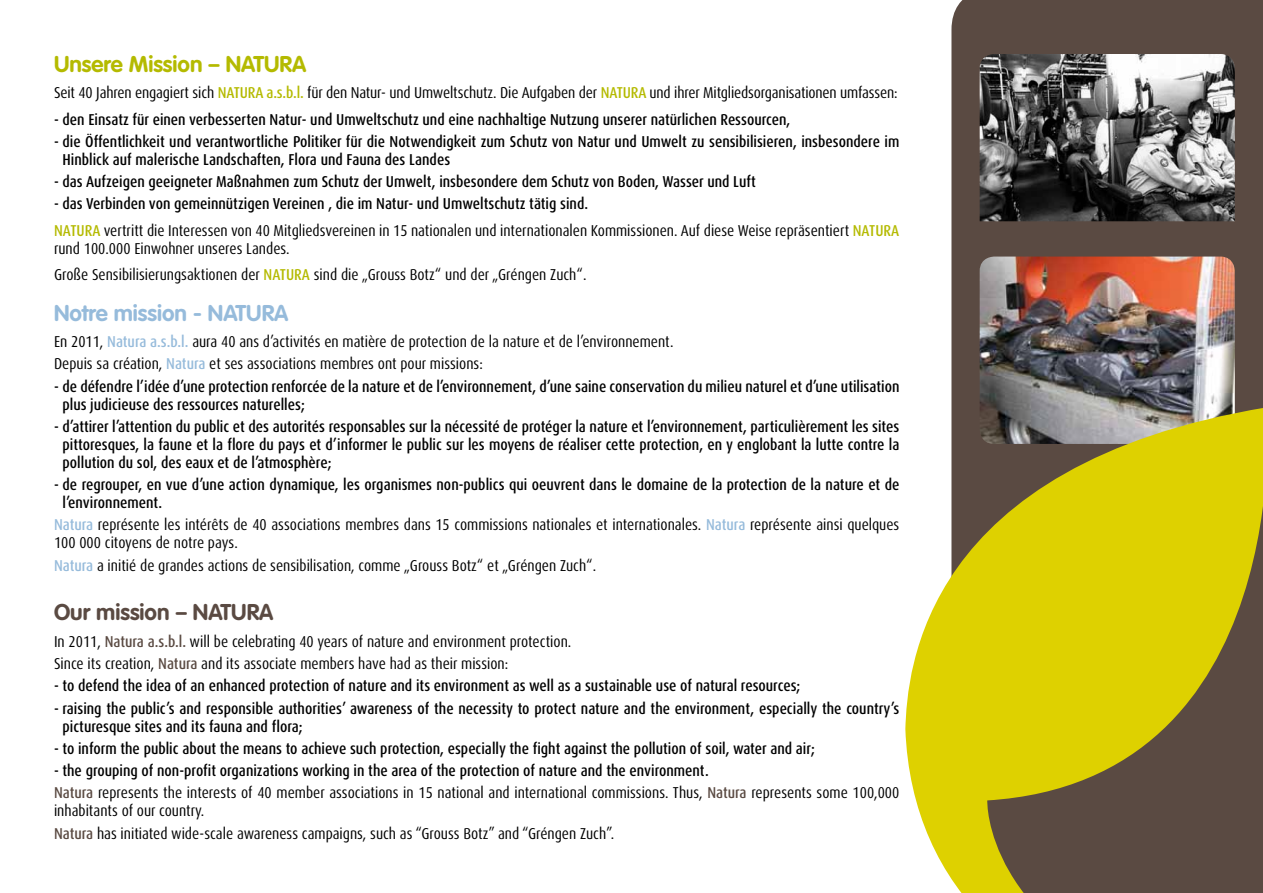
<style>
.page{position:relative;width:1263px;height:893px;background:#fff}
.page>*{position:absolute;margin:0;border:0;box-sizing:border-box;transform-origin:0 0}
.t1{font:700 22.5px "VAG Rounded";color:#b4ba00}
.t2{font:700 22.5px "VAG Rounded";color:#96bbdb}
.t3{font:700 22.5px "VAG Rounded";color:#5a4a42}
.t4{font:500 condensed 15.75px/18px "Dax Pro";color:#000}
.t5{font:condensed 15.75px/22.2px "Dax Pro";color:#000}
.s1{font-weight:500;color:#b4ba00}
.s2{font-weight:500}
.s3{font-weight:500;color:#96bbdb}
.s4{font-weight:500;color:#5a4a42}
</style>
<div class="page">
<div style="left:951px;top:0;width:312px;height:407px;background:#5a4a42"></div>
<img style="left:980px;top:54px;width:255px;height:167px">
<img style="left:980px;top:257px;width:255px;height:150px">
<svg style="left:905px;top:407px;width:358px;height:486px;background:#b4a82d"></svg>
<h1 class="t1" style="left:54px;top:50px;width:254px">Unsere Mission – NATURA</h1>
<p class="t5" style="left:54px;top:82px;width:845px">Seit 40 Jahren engagiert sich <span class="s1">NATURA a.s.b.l.</span> für den Natur- und Umweltschutz. Die Aufgaben der <span class="s1">NATURA</span> und ihrer Mitgliedsorganisationen umfassen:</p>
<p class="t4" style="left:54px;top:110px;width:738px">- den Einsatz für einen verbesserten Natur- und Umweltschutz und eine nachhaltige Nutzung unserer natürlichen Ressourcen,</p>
<p class="t4" style="left:62px;top:133px;width:838px;text-indent:-8px">- die Öffentlichkeit und verantwortliche Politiker für die Notwendigkeit zum Schutz von Natur und Umwelt zu sensibilisieren, insbesondere im<br>Hinblick auf malerische Landschaften, Flora und Fauna des Landes</p>
<p class="t4" style="left:54px;top:173px;width:703px">- das Aufzeigen geeigneter Maßnahmen zum Schutz der Umwelt, insbesondere dem Schutz von Boden, Wasser und Luft</p>
<p class="t5" style="left:54px;top:191px;width:847px;line-height:26.5px"><span class="s2">- das Verbinden von gemeinnützigen Vereinen , die im Natur- und Umweltschutz tätig sind.<br></span><span class="s1">NATURA</span> vertritt die Interessen von 40 Mitgliedsvereinen in 15 nationalen und internationalen Kommissionen. Auf diese Weise repräsentiert <span class="s1">NATURA</span></p>
<p class="t5" style="left:54px;top:235px;width:534px;line-height:26.5px">rund 100.000 Einwohner unseres Landes.<br>Große Sensibilisierungsaktionen der <span class="s1">NATURA</span> sind die „Grouss Botz“ und der „Gréngen Zuch“.</p>
<h1 class="t2" style="left:54px;top:299px;width:236px">Notre mission - NATURA</h1>
<p class="t5" style="left:54px;top:331px;width:621px">En 2011, <span class="s3">Natura a.s.b.l.</span> aura 40 ans d’activités en matière de protection de la nature et de l’environnement.<br>Depuis sa création, <span class="s3">Natura</span> et ses associations membres ont pour missions:</p>
<p class="t4" style="left:62px;top:377px;width:838px;text-indent:-8px">- de défendre l’idée d’une protection renforcée de la nature et de l’environnement, d’une saine conservation du milieu naturel et d’une utilisation plus judicieuse des ressources naturelles;</p>
<p class="t4" style="left:62px;top:417px;width:838px;text-align:justify;text-indent:-8px">- d’attirer l’attention du public et des autorités responsables sur la nécessité de protéger la nature et l’environnement, particulièrement les sites pittoresques, la faune et la flore du pays et d’informer le public sur les moyens de réaliser cette protection, en y englobant la lutte contre la pollution du sol, des eaux et de l’atmosphère;</p>
<p class="t4" style="left:62px;top:476px;width:838px;text-indent:-8px">- de regrouper, en vue d’une action dynamique, les organismes non-publics qui oeuvrent dans le domaine de la protection de la nature et de l’environnement.</p>
<p class="t5" style="left:54px;top:516px;width:847px;line-height:18px"><span class="s3">Natura</span> représente les intérêts de 40 associations membres dans 15 commissions nationales et internationales. <span class="s3">Natura</span> représente ainsi quelques<br>100 000 citoyens de notre pays.</p>
<p class="t5" style="left:54px;top:554px;width:544px"><span class="s3">Natura</span> a initié de grandes actions de sensibilisation, comme „Grouss Botz“ et „Gréngen Zuch“.</p>
<h1 class="t3" style="left:54px;top:599px;width:221px">Our mission – NATURA</h1>
<p class="t5" style="left:54px;top:630px;width:519px">In 2011, <span class="s4">Natura a.s.b.l.</span> will be celebrating 40 years of nature and environment protection.<br>Since its creation, <span class="s4">Natura</span> and its associate members have had as their mission:</p>
<p class="t4" style="left:54px;top:677px;width:748px">- to defend the idea of an enhanced protection of nature and its environment as well as a sustainable use of natural resources;</p>
<p class="t4" style="left:62px;top:699px;width:838px;text-indent:-8px">- raising the public’s and responsible authorities’ awareness of the necessity to protect nature and the environment, especially the country’s picturesque sites and its fauna and flora;</p>
<p class="t4" style="left:54px;top:739px;width:762px">- to inform the public about the means to achieve such protection, especially the fight against the pollution of soil, water and air;</p>
<p class="t5" style="left:54px;top:760px;width:847px"><span class="s2">- the grouping of non-profit organizations working in the area of the protection of nature and the environment.<br></span><span class="s4">Natura</span> represents the interests of 40 member associations in 15 national and international commissions. Thus, <span class="s4">Natura</span> represents some 100,000</p>
<p class="t5" style="left:54px;top:800px;width:562px">inhabitants of our country.<br><span class="s4">Natura</span> has initiated wide-scale awareness campaigns, such as “Grouss Botz” and “Gréngen Zuch”.</p>
</div>
